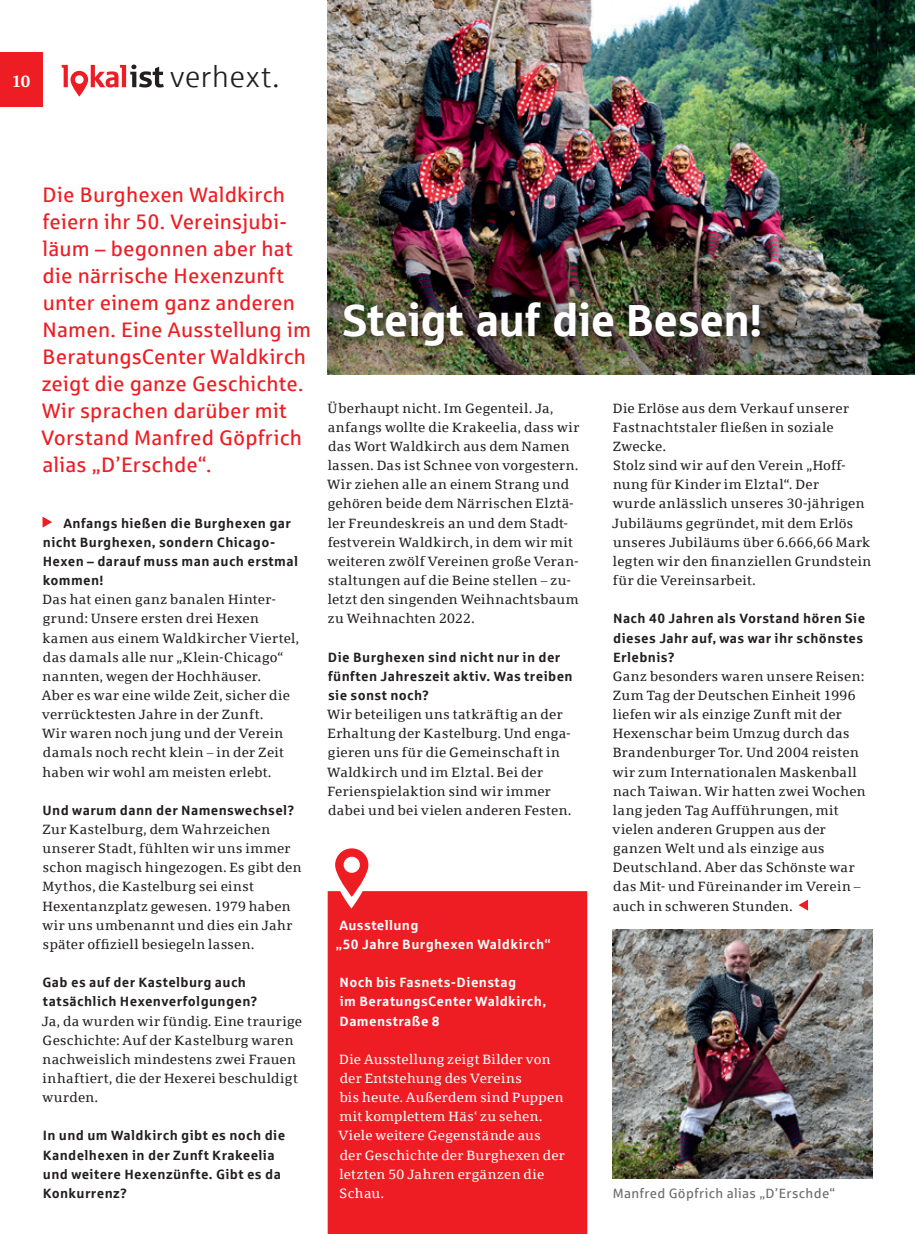
<style>
.page{position:relative;width:915px;height:1234px;background:#fff}
.page>*{position:absolute;margin:0;border:0;box-sizing:border-box;transform-origin:0 0}
._01_Headline{font:45px "Sparkasse Head";letter-spacing:.015em;color:#fff}
.t1{font:30px "Sparkasse Lt";letter-spacing:.025em;color:#231f20}
.t2{font:21px/27px "Sparkasse Rg";letter-spacing:.01em;color:#ee1d23}
.t3{font:700 16.5px "Sparkasse Serif";color:#fff}
._02_Text_flatter{font:13.5px/19.2px "Sparkasse Serif";letter-spacing:.025em;color:#231f20}
._02_Text_flatter-2{font:700 13.5px/19.2px "Sparkasse Rg";letter-spacing:.025em;color:#231f20}
._02_Text_flatter-3{font:13.5px/19.2px "Sparkasse Serif";letter-spacing:.025em;color:#fff}
._02_ZwiTi{font:700 13.5px/19.2px "Sparkasse Rg";letter-spacing:.025em;color:#fff}
._02_Bildlegende{font:13.5px "Sparkasse Rg";letter-spacing:.025em;color:#6c6d70}
</style>
<div class="page">
<div style="left:0;top:52px;width:43px;height:54px;background:#ee1d23"></div>
<svg style="left:62px;top:65px;width:102px;height:31px"></svg>
<img style="left:327px;top:0;width:587px;height:374px">
<div style="left:327px;top:891px;width:260px;height:342px;background:#ee1d23"></div>
<div style="left:333px;top:934px;width:34px;height:49px;background:#ee1d23"></div>
<div style="left:336px;top:295px;width:433px;height:61px;background:#231f20;opacity:.9"></div>
<svg style="left:43px;top:517px;width:9px;height:10px"></svg>
<img style="left:612px;top:929px;width:260px;height:249px">
<svg style="left:798px;top:900px;width:9px;height:10px"></svg>
<svg style="left:335px;top:848px;width:33px;height:48px"></svg>
<p class="t3" style="left:12px;top:71px;width:20px">10</p>
<p class="t1" style="left:170px;top:59px;width:110px">verhext.</p>
<p class="t2" style="left:42px;top:181px;width:271px">Die Burghexen Waldkirch feiern ihr 50. Vereinsjubi&shy;läum – begonnen aber hat die närrische Hexenzunft unter einem ganz anderen<br>Namen. Eine Ausstellung im<br>BeratungsCenter Waldkirch zeigt die ganze Geschichte.<br>Wir sprachen darüber mit<br>Vorstand Manfred Göpfrich alias „D’Erschde“.</p>
<p class="_02_Text_flatter-2" style="left:43px;top:512px;width:257px;text-indent:21px">Anfangs hießen die Burghexen gar nicht Burghexen, sondern Chicago-<br>Hexen – darauf muss man auch erstmal kommen!</p>
<p class="_02_Text_flatter" style="left:42px;top:589px;width:259px">Das hat einen ganz banalen Hinter&shy;grund: Unsere ersten drei Hexen kamen aus einem Waldkircher Viertel, das damals alle nur „Klein-Chicago“ nannten, wegen der Hochhäuser.<br>Aber es war eine wilde Zeit, sicher die verrücktesten Jahre in der Zunft.<br>Wir waren noch jung und der Verein damals noch recht klein – in der Zeit haben wir wohl am meisten erlebt.</p>
<p class="_02_Text_flatter-2" style="left:43px;top:799px;width:253px">Und warum dann der Namenswechsel?</p>
<p class="_02_Text_flatter" style="left:42px;top:819px;width:260px">Zur Kastelburg, dem Wahrzeichen unserer Stadt, fühlten wir uns immer schon magisch hingezogen. Es gibt den Mythos, die Kastelburg sei einst Hexentanzplatz gewesen. 1979 haben wir uns umbenannt und dies ein Jahr später offiziell besiegeln lassen.</p>
<p class="_02_Text_flatter-2" style="left:42px;top:972px;width:216px">Gab es auf der Kastelburg auch tatsächlich Hexenverfolgungen?</p>
<p class="_02_Text_flatter" style="left:42px;top:1010px;width:261px">Ja, da wurden wir fündig. Eine traurige<br>Geschichte: Auf der Kastelburg waren nachweislich mindestens zwei Frauen inhaftiert, die der Hexerei beschuldigt wurden.</p>
<p class="_02_Text_flatter-2" style="left:43px;top:1125px;width:244px">In und um Waldkirch gibt es noch die<br>Kandelhexen in der Zunft Krakeelia und weitere Hexenzünfte. Gibt es da<br>Konkurrenz?</p>
<p class="_01_Headline" style="left:342px;top:291px;width:420px">Steigt auf die Besen!</p>
<p class="_02_Text_flatter" style="left:327px;top:398px;width:253px">Überhaupt nicht. Im Gegenteil. Ja, anfangs wollte die Krakeelia, dass wir das Wort Waldkirch aus dem Namen lassen. Das ist Schnee von vorgestern.<br>Wir ziehen alle an einem Strang und gehören beide dem Närrischen Elztä&shy;ler Freundeskreis an und dem Stadt&shy;festverein Waldkirch, in dem wir mit weiteren zwölf Vereinen große Veran&shy;staltungen auf die Beine stellen – zu&shy;letzt den singenden Weihnachtsbaum zu Weihnachten 2022.</p>
<p class="_02_Text_flatter-2" style="left:328px;top:646px;width:246px">Die Burghexen sind nicht nur in der fünften Jahreszeit aktiv. Was treiben sie sonst noch?</p>
<p class="_02_Text_flatter" style="left:327px;top:704px;width:245px">Wir beteiligen uns tatkräftig an der Erhaltung der Kastelburg. Und enga&shy;gieren uns für die Gemeinschaft in Waldkirch und im Elztal. Bei der Ferienspielaktion sind wir immer dabei und bei vielen anderen Festen.</p>
<p class="_02_ZwiTi" style="left:339px;top:914px;width:81px">Ausstellung</p>
<p class="_02_ZwiTi" style="left:336px;top:933px;width:216px">„50 Jahre Burghexen Waldkirch“</p>
<p class="_02_ZwiTi" style="left:339px;top:972px;width:208px">Noch bis Fasnets-Dienstag<br>im BeratungsCenter Waldkirch,</p>
<p class="_02_ZwiTi" style="left:339px;top:1010px;width:102px">Damenstraße 8</p>
<p class="_02_Text_flatter-3" style="left:338px;top:1048px;width:228px">Die Ausstellung zeigt Bilder von der Entstehung des Vereins<br>bis heute. Außerdem sind Puppen mit komplettem Häs‘ zu sehen.<br>Viele weitere Gegenstände aus der Geschichte der Burghexen der letzten 50 Jahren ergänzen die<br>Schau.</p>
<p class="_02_Text_flatter" style="left:612px;top:398px;width:237px">Die Erlöse aus dem Verkauf unserer<br>Fastnachtstaler fließen in soziale<br>Zwecke.</p>
<p class="_02_Text_flatter" style="left:612px;top:455px;width:261px">Stolz sind wir auf den Verein „Hoff&shy;nung für Kinder im Elztal“. Der<br>wurde anlässlich unseres 30-jährigen Jubiläums gegründet, mit dem Erlös unseres Jubiläums über 6.666,66 Mark legten wir den finanziellen Grundstein für die Vereinsarbeit.</p>
<p class="_02_Text_flatter-2" style="left:613px;top:608px;width:253px">Nach 40 Jahren als Vorstand hören Sie dieses Jahr auf, was war ihr schönstes<br>Erlebnis?</p>
<p class="_02_Text_flatter" style="left:612px;top:666px;width:254px">Ganz besonders waren unsere Reisen:<br>Zum Tag der Deutschen Einheit 1996 liefen wir als einzige Zunft mit der Hexenschar beim Umzug durch das Brandenburger Tor. Und 2004 reisten wir zum Internationalen Maskenball nach Taiwan. Wir hatten zwei Wochen lang jeden Tag Aufführungen, mit vielen anderen Gruppen aus der ganzen Welt und als einzige aus Deutschland. Aber das Schönste war das Mit- und Füreinander im Verein – auch in schweren Stunden.</p>
<p class="_02_Bildlegende" style="left:612px;top:1184px;width:224px">Manfred Göpfrich alias „D’Erschde“</p>
</div>
